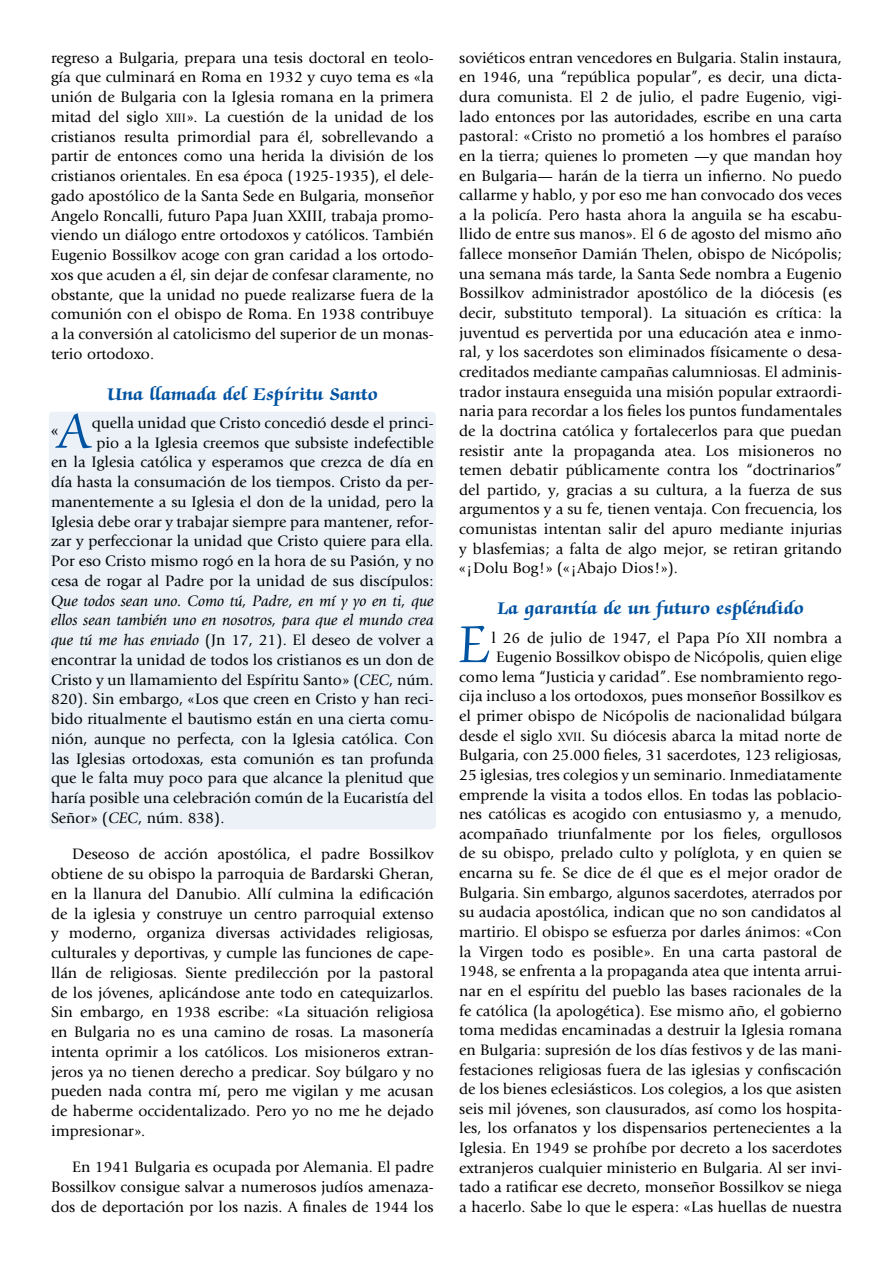
<style>
.page{position:relative;width:893px;height:1263px;background:#fff}
.page>*{position:absolute;margin:0;border:0;box-sizing:border-box;transform-origin:0 0}
.après_titre{font:60px "Zapf Chancery Std";color:#0053a1;scale:.91 1}
.après_titre_2_cara{font:57px "Zapf Chancery Std";color:#0053a1;scale:.91 1}
.Titre{font:700 19.5px "Zapf Chancery Std";letter-spacing:.015em;color:#0053a1}
.après_titre_2_cara-2{font:17.7px "Giovanni";color:#000}
.après_titre-2{font:15.75px/19.6px "Giovanni";color:#000;text-align:justify}
.après_titre_2_cara-3{font:15.75px "Giovanni";color:#000}
.après_titre_2_cara-4{font:italic 15.75px "Giovanni";color:#000}
.s1{font-family:"Giovanni Book SC800";font-size:12.6px}
.s2{font-style:italic}
</style>
<div class="page">
<div style="left:49px;top:412px;width:387px;height:417px;background:#ebf1f7;border-radius:4px"></div>
<p class="après_titre-2" style="left:51px;top:48px;width:384px">regreso a Bulgaria, prepara una tesis doctoral en teolo&shy;gía que culminará en Roma en 1932 y cuyo tema es «la unión de Bulgaria con la Iglesia romana en la primera mitad del siglo <span class="s1">XIII</span>». La cuestión de la unidad de los cristianos resulta primordial para él, sobrellevando a partir de entonces como una herida la división de los cristianos orientales. En esa época (1925-1935), el dele&shy;gado apostólico de la Santa Sede en Bulgaria, monseñor Angelo Roncalli, futuro Papa Juan XXIII, trabaja promo&shy;viendo un diálogo entre ortodoxos y católicos. También Eugenio Bossilkov acoge con gran caridad a los ortodo&shy;xos que acuden a él, sin dejar de confesar claramente, no obstante, que la unidad no puede realizarse fuera de la comunión con el obispo de Roma. En 1938 contribuye a la conversión al catolicismo del superior de un monas&shy;terio ortodoxo.</p>
<p class="Titre" style="left:107px;top:384px;width:272px">Una llamada del Espíritu Santo</p>
<p class="après_titre_2_cara-2" style="left:51px;top:420px;width:9px">«</p>
<p class="après_titre_2_cara" style="left:59px;top:401px;width:36px">A</p>
<p class="après_titre_2_cara-3" style="left:92px;top:414px;width:344px">quella unidad que Cristo concedió desde el princi-</p>
<p class="après_titre_2_cara-3" style="left:96px;top:434px;width:339px">pio a la Iglesia creemos que subsiste indefectible</p>
<p class="après_titre_2_cara-3" style="left:51px;top:453px;width:384px">en la Iglesia católica y esperamos que crezca de día en</p>
<p class="après_titre_2_cara-3" style="left:51px;top:473px;width:384px">día hasta la consumación de los tiempos. Cristo da per-</p>
<p class="après_titre_2_cara-3" style="left:51px;top:493px;width:384px">manentemente a su Iglesia el don de la unidad, pero la</p>
<p class="après_titre_2_cara-3" style="left:51px;top:513px;width:384px">Iglesia debe orar y trabajar siempre para mantener, refor-</p>
<p class="après_titre_2_cara-3" style="left:51px;top:532px;width:384px">zar y perfeccionar la unidad que Cristo quiere para ella.</p>
<p class="après_titre_2_cara-3" style="left:51px;top:552px;width:384px">Por eso Cristo mismo rogó en la hora de su Pasión, y no</p>
<p class="après_titre_2_cara-3" style="left:51px;top:572px;width:384px">cesa de rogar al Padre por la unidad de sus discípulos:</p>
<p class="après_titre_2_cara-4" style="left:51px;top:592px;width:384px">Que todos sean uno. Como tú, Padre, en mí y yo en ti, que</p>
<p class="après_titre_2_cara-4" style="left:51px;top:611px;width:384px">ellos sean también uno en nosotros, para que el mundo crea</p>
<p class="après_titre_2_cara-3" style="left:51px;top:631px;width:384px"><span class="s2">que tú me has enviado</span> (Jn 17, 21). El deseo de volver a</p>
<p class="après_titre_2_cara-3" style="left:51px;top:651px;width:384px">encontrar la unidad de todos los cristianos es un don de</p>
<p class="après_titre_2_cara-3" style="left:51px;top:670px;width:384px">Cristo y un llamamiento del Espíritu Santo» (<span class="s2">CEC</span>, núm.</p>
<p class="après_titre_2_cara-3" style="left:51px;top:690px;width:384px">820). Sin embargo, «Los que creen en Cristo y han reci-</p>
<p class="après_titre_2_cara-3" style="left:51px;top:710px;width:384px">bido ritualmente el bautismo están en una cierta comu-</p>
<p class="après_titre_2_cara-3" style="left:51px;top:730px;width:384px">nión, aunque no perfecta, con la Iglesia católica. Con</p>
<p class="après_titre_2_cara-3" style="left:51px;top:749px;width:384px">las Iglesias ortodoxas, esta comunión es tan profunda</p>
<p class="après_titre_2_cara-3" style="left:51px;top:769px;width:384px">que le falta muy poco para que alcance la plenitud que</p>
<p class="après_titre_2_cara-3" style="left:51px;top:789px;width:384px">haría posible una celebración común de la Eucaristía del</p>
<p class="après_titre_2_cara-3" style="left:51px;top:809px;width:175px">Señor» (<span class="s2">CEC</span>, núm. 838).</p>
<p class="après_titre-2" style="left:51px;top:844px;width:384px;text-indent:21px">Deseoso de acción apostólica, el padre Bossilkov obtiene de su obispo la parroquia de Bardarski Gheran, en la llanura del Danubio. Allí culmina la edificación de la iglesia y construye un centro parroquial extenso y moderno, organiza diversas actividades religiosas, culturales y deportivas, y cumple las funciones de cape&shy;llán de religiosas. Siente predilección por la pastoral de los jóvenes, aplicándose ante todo en catequizarlos.<br>Sin embargo, en 1938 escribe: «La situación religiosa en Bulgaria no es una camino de rosas. La masonería intenta oprimir a los católicos. Los misioneros extran&shy;jeros ya no tienen derecho a predicar. Soy búlgaro y no pueden nada contra mí, pero me vigilan y me acusan de haberme occidentalizado. Pero yo no me he dejado impresionar».</p>
<p class="après_titre-2" style="left:51px;top:1157px;width:384px;text-indent:21px">En 1941 Bulgaria es ocupada por Alemania. El padre Bossilkov consigue salvar a numerosos judíos amenaza&shy;dos de deportación por los nazis. A finales de 1944 los</p>
<p class="après_titre-2" style="left:459px;top:48px;width:384px">soviéticos entran vencedores en Bulgaria. Stalin instaura, en 1946, una “república popular”, es decir, una dicta&shy;dura comunista. El 2 de julio, el padre Eugenio, vigi&shy;lado entonces por las autoridades, escribe en una carta pastoral: «Cristo no prometió a los hombres el paraíso en la tierra; quienes lo prometen —y que mandan hoy en Bulgaria— harán de la tierra un infierno. No puedo callarme y hablo, y por eso me han convocado dos veces a la policía. Pero hasta ahora la anguila se ha escabu&shy;llido de entre sus manos». El 6 de agosto del mismo año fallece monseñor Damián Thelen, obispo de Nicópolis; una semana más tarde, la Santa Sede nombra a Eugenio Bossilkov administrador apostólico de la diócesis (es decir, substituto temporal). La situación es crítica: la juventud es pervertida por una educación atea e inmo&shy;ral, y los sacerdotes son eliminados físicamente o desa&shy;creditados mediante campañas calumniosas. El adminis&shy;trador instaura enseguida una misión popular extraordi&shy;naria para recordar a los fieles los puntos fundamentales de la doctrina católica y fortalecerlos para que puedan resistir ante la propaganda atea. Los misioneros no temen debatir públicamente contra los “doctrinarios” del partido, y, gracias a su cultura, a la fuerza de sus argumentos y a su fe, tienen ventaja. Con frecuencia, los comunistas intentan salir del apuro mediante injurias y blasfemias; a falta de algo mejor, se retiran gritando «¡Dolu Bog!» («¡Abajo Dios!»).</p>
<p class="Titre" style="left:497px;top:598px;width:308px">La garantía de un futuro espléndido</p>
<p class="après_titre" style="left:459px;top:613px;width:35px">E</p>
<p class="après_titre-2" style="left:459px;top:628px;width:384px;text-align:right">l 26 de julio de 1947, el Papa Pío XII nombra a Eugenio Bossilkov obispo de Nicópolis, quien elige como lema “Justicia y caridad”. Ese nombramiento rego&shy;cija incluso a los ortodoxos, pues monseñor Bossilkov es el primer obispo de Nicópolis de nacionalidad búlgara desde el siglo <span class="s1">XVII</span>. Su diócesis abarca la mitad norte de Bulgaria, con 25.000 fieles, 31 sacerdotes, 123 religiosas, 25 iglesias, tres colegios y un seminario. Inmediatamente emprende la visita a todos ellos. En todas las poblacio&shy;nes católicas es acogido con entusiasmo y, a menudo, acompañado triunfalmente por los fieles, orgullosos de su obispo, prelado culto y políglota, y en quien se encarna su fe. Se dice de él que es el mejor orador de Bulgaria. Sin embargo, algunos sacerdotes, aterrados por su audacia apostólica, indican que no son candidatos al martirio. El obispo se esfuerza por darles ánimos: «Con la Virgen todo es posible». En una carta pastoral de 1948, se enfrenta a la propaganda atea que intenta arrui&shy;nar en el espíritu del pueblo las bases racionales de la fe católica (la apologética). Ese mismo año, el gobierno toma medidas encaminadas a destruir la Iglesia romana en Bulgaria: supresión de los días festivos y de las mani&shy;festaciones religiosas fuera de las iglesias y confiscación de los bienes eclesiásticos. Los colegios, a los que asisten seis mil jóvenes, son clausurados, así como los hospita&shy;les, los orfanatos y los dispensarios pertenecientes a la Iglesia. En 1949 se prohíbe por decreto a los sacerdotes extranjeros cualquier ministerio en Bulgaria. Al ser invi&shy;tado a ratificar ese decreto, monseñor Bossilkov se niega a hacerlo. Sabe lo que le espera: «Las huellas de nuestra</p>
</div>
